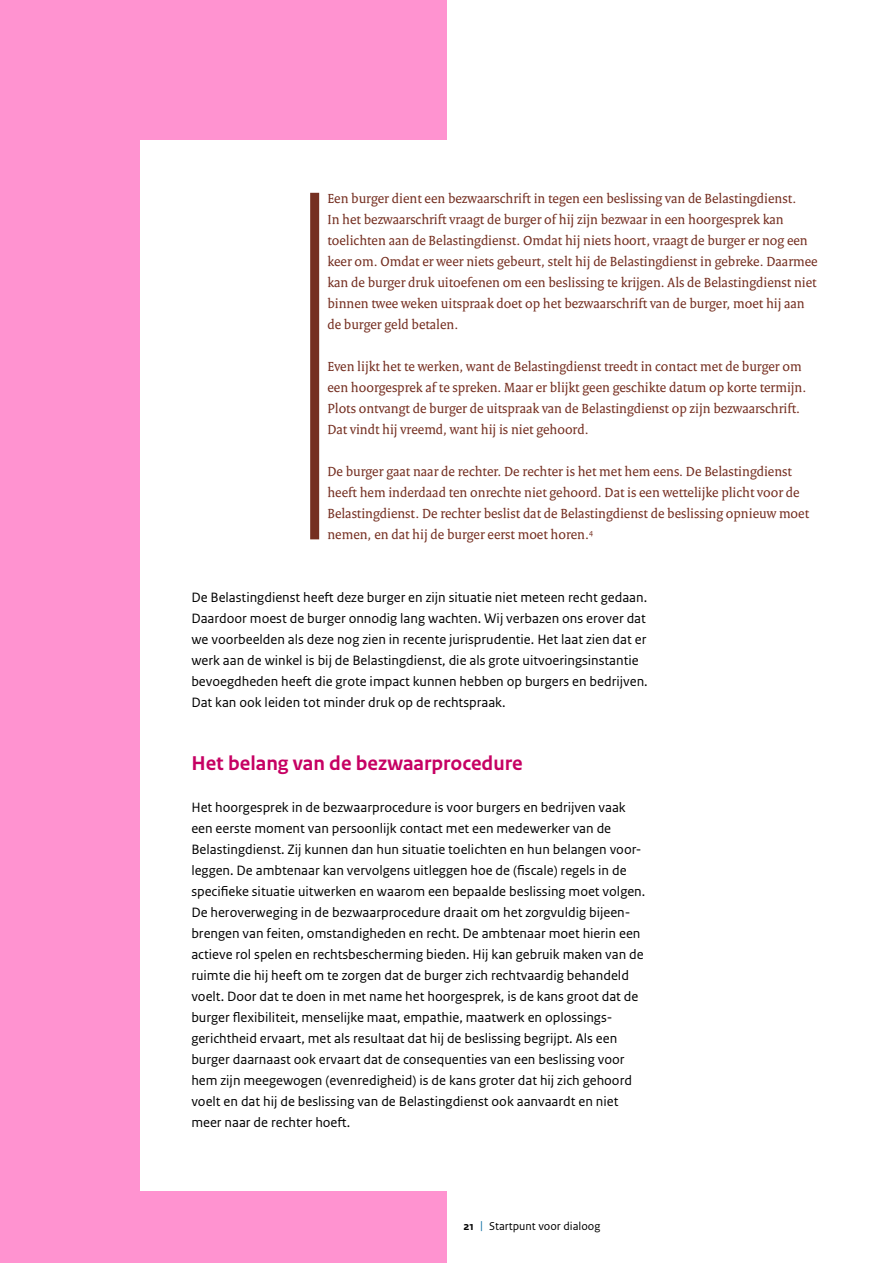
<style>
.page{position:relative;width:893px;height:1263px;background:#fff}
.page>*{position:absolute;margin:0;border:0;box-sizing:border-box;transform-origin:0 0}
.H3_Tussenkop{font:700 21px "Rijksoverheid Sans Text";color:#c60063}
.P_Broodtekst{font:14.25px/21px "Rijksoverheid Sans Text";color:#000}
.P_Kadertekst_met_lij{font:14.25px/21px "Rijksoverheid Serif";color:#752f21}
.t1{font:12px "Rijksoverheid Sans Text";color:#000}
.s1{font-weight:700}
.s2{color:#00689e}
</style>
<div class="page">
<div style="left:0;top:0;width:446px;height:1263px;background:#ff93d0"></div>
<div style="left:140px;top:140px;width:511px;height:1051px;background:#fff"></div>
<div style="left:310px;top:193px;width:9px;height:346px;background:#752f21"></div>
<p class="P_Kadertekst_met_lij" style="left:327px;top:188px;width:492px">Een burger dient een bezwaarschrift in tegen een beslissing van de Belastingdienst.<br>In het bezwaarschrift vraagt de burger of hij zijn bezwaar in een hoorgesprek kan toelichten aan de Belastingdienst. Omdat hij niets hoort, vraagt de burger er nog een keer om. Omdat er weer niets gebeurt, stelt hij de Belastingdienst in gebreke. Daarmee kan de burger druk uitoefenen om een beslissing te krijgen. Als de Belastingdienst niet binnen twee weken uitspraak doet op het bezwaarschrift van de burger, moet hij aan de burger geld betalen.</p>
<p class="P_Kadertekst_met_lij" style="left:327px;top:356px;width:480px">Even lijkt het te werken, want de Belastingdienst treedt in contact met de burger om een hoorgesprek af te spreken. Maar er blijkt geen geschikte datum op korte termijn.<br>Plots ontvangt de burger de uitspraak van de Belastingdienst op zijn bezwaarschrift.<br>Dat vindt hij vreemd, want hij is niet gehoord.</p>
<p class="P_Kadertekst_met_lij" style="left:327px;top:461px;width:483px">De burger gaat naar de rechter. De rechter is het met hem eens. De Belastingdienst heeft hem inderdaad ten onrechte niet gehoord. Dat is een wettelijke plicht voor de Belastingdienst. De rechter beslist dat de Belastingdienst de beslissing opnieuw moet nemen, en dat hij de burger eerst moet horen.<sup>4</sup></p>
<p class="P_Broodtekst" style="left:191px;top:587px;width:458px">De Belastingdienst heeft deze burger en zijn situatie niet meteen recht gedaan.<br>Daardoor moest de burger onnodig lang wachten. Wij verbazen ons erover dat we voorbeelden als deze nog zien in recente jurisprudentie. Het laat zien dat er werk aan de winkel is bij de Belastingdienst, die als grote uitvoeringsinstantie bevoegdheden heeft die grote impact kunnen hebben op burgers en bedrijven.<br>Dat kan ook leiden tot minder druk op de rechtspraak.</p>
<h3 class="H3_Tussenkop" style="left:191px;top:752px;width:333px">Het belang van de bezwaarprocedure</h3>
<p class="P_Broodtekst" style="left:191px;top:797px;width:455px">Het hoorgesprek in de bezwaarprocedure is voor burgers en bedrijven vaak een eerste moment van persoonlijk contact met een medewerker van de Belastingdienst. Zij kunnen dan hun situatie toelichten en hun belangen voor&shy;leggen. De ambtenaar kan vervolgens uitleggen hoe de (fiscale) regels in de specifieke situatie uitwerken en waarom een bepaalde beslissing moet volgen.<br>De heroverweging in de bezwaarprocedure draait om het zorgvuldig bijeen&shy;brengen van feiten, omstandigheden en recht. De ambtenaar moet hierin een actieve rol spelen en rechtsbescherming bieden. Hij kan gebruik maken van de ruimte die hij heeft om te zorgen dat de burger zich rechtvaardig behandeld voelt. Door dat te doen in met name het hoorgesprek, is de kans groot dat de burger flexibiliteit, menselijke maat, empathie, maatwerk en oplossings&shy;gerichtheid ervaart, met als resultaat dat hij de beslissing begrijpt. Als een burger daarnaast ook ervaart dat de consequenties van een beslissing voor hem zijn meegewogen (evenredigheid) is de kans groter dat hij zich gehoord voelt en dat hij de beslissing van de Belastingdienst ook aanvaardt en niet meer naar de rechter hoeft.</p>
<p class="t1" style="left:463px;top:1219px;width:138px"><span class="s1">21</span> <span class="s2">|</span> Startpunt voor dialoog</p>
</div>
